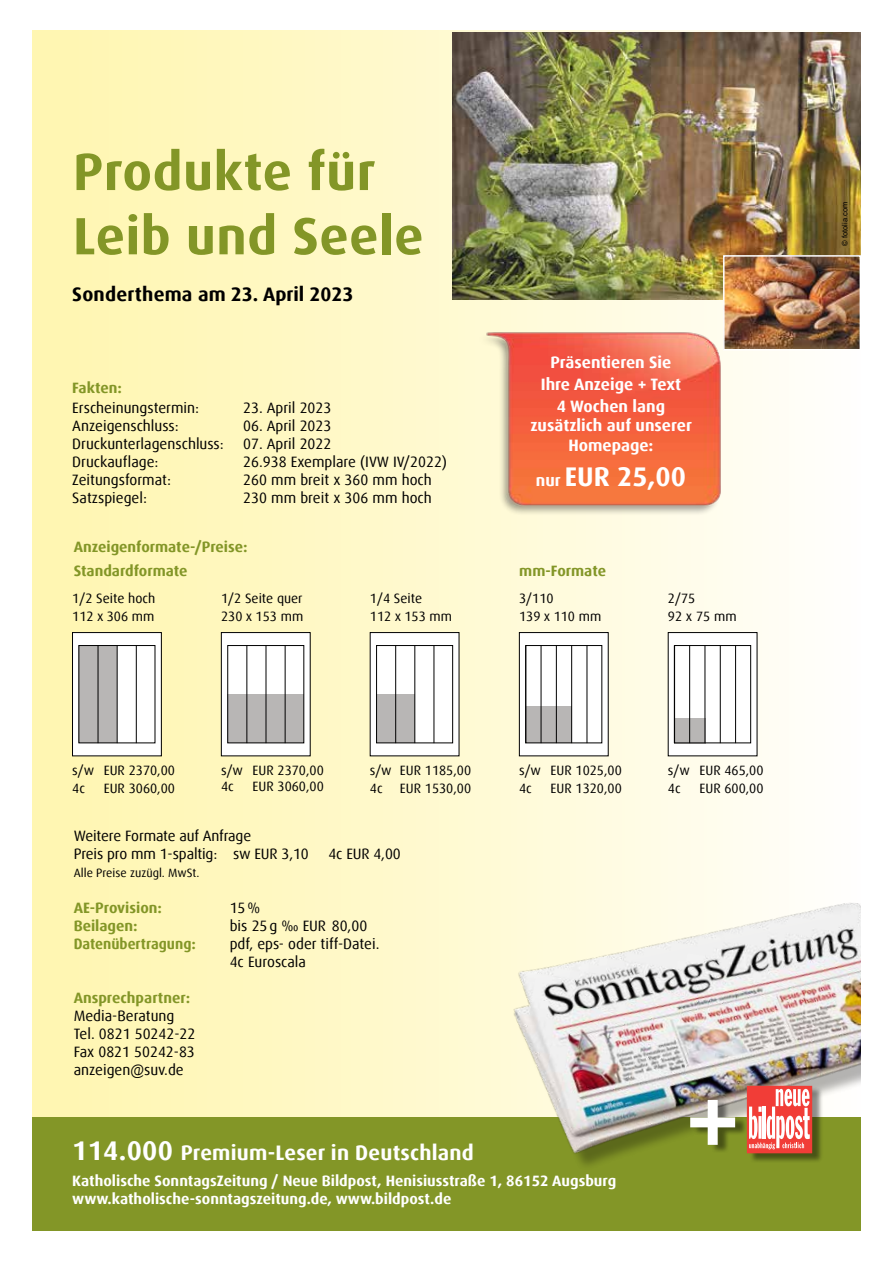
<style>
.page{position:relative;width:893px;height:1263px;background:#fff}
.page>*{position:absolute;margin:0;border:0;box-sizing:border-box;transform-origin:0 0}
.t1{font:700 52.5px/64.2px "Dax Offc Pro";letter-spacing:.01em;color:#839627}
.t2{font:700 27px "Dax Offc Pro";color:#fff}
.t3{font:700 21px "Dax Offc Pro";letter-spacing:.01em;color:#fff}
.t4{font:700 19.5px "Dax Offc Pro";letter-spacing:.01em;color:#000}
.t5{font:700 16.5px/21.9px "Dax Offc Pro";color:#fff;text-align:center}
.t6{font:15px/18px "Dax Offc Pro";color:#000}
.t7{font:700 15px/18px "Dax Offc Pro";color:#fff}
.t8{font:700 15px/24.3px "Dax Offc Pro";color:#839627}
.t9{font:700 15px "Dax Offc Pro";color:#839627;scale:.95 1}
.t10{font:13.5px/18px "Dax Offc Pro";color:#000}
.t11{font:12px "Dax Offc Pro";color:#000}
.t12{font:7.5px "Arial";color:#000}
.s1{font-size:16.5px}
.s2{font-size:27px}
</style>
<div class="page">
<div style="left:30px;top:26px;width:833px;height:1161px;background:linear-gradient(to right,#fff5ac,#fefdfa)"></div>
<div style="left:30px;top:1118px;width:840px;height:124px;background:#839627"></div>
<img style="left:489px;top:894px;width:372px;height:272px">
<div style="left:73px;top:632px;width:88px;height:124px;background:#fff"></div>
<div style="left:72px;top:632px;width:90px;height:124px;border:1px solid #000"></div>
<div style="left:221px;top:632px;width:89px;height:124px;background:#fff"></div>
<div style="left:221px;top:632px;width:89px;height:124px;border:1px solid #000"></div>
<div style="left:370px;top:632px;width:89px;height:124px;background:#fff"></div>
<div style="left:79px;top:645px;width:38px;height:98px;background:#b8b6b5"></div>
<div style="left:228px;top:694px;width:76px;height:49px;background:#b8b6b5"></div>
<div style="left:376px;top:694px;width:38px;height:49px;background:#b8b6b5"></div>
<hr style="left:247px;top:645px;width:1px;height:98px;background:#000">
<hr style="left:266px;top:645px;width:1px;height:98px;background:#000">
<hr style="left:285px;top:645px;width:1px;height:98px;background:#000">
<div style="left:668px;top:632px;width:89px;height:124px;background:#fff"></div>
<div style="left:675px;top:719px;width:31px;height:25px;background:#b8b6b5"></div>
<div style="left:519px;top:632px;width:89px;height:124px;background:#fff"></div>
<div style="left:519px;top:632px;width:89px;height:124px;border:1px solid #000"></div>
<div style="left:526px;top:706px;width:46px;height:37px;background:#b8b6b5"></div>
<div style="left:674px;top:645px;width:77px;height:98px;border:1px solid #000"></div>
<hr style="left:689px;top:645px;width:1px;height:98px;background:#000">
<hr style="left:705px;top:645px;width:1px;height:98px;background:#000">
<hr style="left:720px;top:645px;width:1px;height:98px;background:#000">
<hr style="left:735px;top:645px;width:1px;height:98px;background:#000">
<hr style="left:525px;top:645px;width:1px;height:98px;background:#000">
<hr style="left:541px;top:645px;width:1px;height:98px;background:#000">
<hr style="left:556px;top:645px;width:1px;height:98px;background:#000">
<hr style="left:571px;top:645px;width:1px;height:98px;background:#000">
<hr style="left:587px;top:645px;width:1px;height:98px;background:#000">
<hr style="left:98px;top:645px;width:1px;height:98px;background:#000">
<hr style="left:117px;top:645px;width:1px;height:98px;background:#000">
<hr style="left:136px;top:645px;width:1px;height:98px;background:#000">
<div style="left:227px;top:645px;width:77px;height:98px;border:1px solid #000"></div>
<hr style="left:395px;top:645px;width:1px;height:98px;background:#000">
<hr style="left:415px;top:645px;width:1px;height:98px;background:#000">
<hr style="left:434px;top:645px;width:1px;height:98px;background:#000">
<div style="left:376px;top:645px;width:77px;height:98px;border:1px solid #000"></div>
<img style="left:452px;top:32px;width:409px;height:267px">
<img style="left:726px;top:258px;width:132px;height:89px">
<div style="left:723px;top:255px;width:138px;height:95px;border:2px solid #fff"></div>
<div style="left:749px;top:1086px;width:74px;height:77px;background:#000;opacity:.45"></div>
<div style="left:747px;top:1086px;width:65px;height:66px;background:#f13d37"></div>
<svg style="left:749px;top:1089px;width:61px;height:60px"></svg>
<div style="left:747px;top:1086px;width:65px;height:67px;border:1px solid #f13d37"></div>
<div style="left:693px;top:1099px;width:54px;height:54px;background:#000;opacity:.45"></div>
<svg style="left:690px;top:1100px;width:45px;height:45px"></svg>
<img style="left:480px;top:313px;width:267px;height:220px">
<div style="left:0;top:1231px;width:893px;height:32px;background:#fff"></div>
<div style="left:0;top:0;width:32px;height:1263px;background:#fff"></div>
<div style="left:0;top:0;width:893px;height:30px;background:#fff"></div>
<div style="left:861px;top:0;width:32px;height:1263px;background:#fff"></div>
<h1 class="t1" style="left:73px;top:140px;width:352px">Produkte für<br>Leib und Seele</h1>
<h3 class="t4" style="left:72px;top:282px;width:283px">Sonderthema am 23. April 2023</h3>
<p class="t8" style="left:72px;top:375px;width:51px">Fakten:</p>
<p class="t6" style="left:72px;top:399px;width:128px">Erscheinungstermin:</p>
<p class="t6" style="left:243px;top:399px;width:90px">23. April 2023</p>
<p class="t6" style="left:72px;top:417px;width:108px">Anzeigenschluss:</p>
<p class="t6" style="left:243px;top:417px;width:90px">06. April 2023</p>
<p class="t6" style="left:72px;top:435px;width:153px">Druckunterlagenschluss:</p>
<p class="t6" style="left:243px;top:435px;width:90px">07. April 2022</p>
<p class="t6" style="left:72px;top:453px;width:88px">Druckauflage:</p>
<p class="t6" style="left:243px;top:453px;width:205px">26.938 Exemplare (IVW IV/2022)</p>
<p class="t6" style="left:72px;top:471px;width:100px">Zeitungsformat:</p>
<p class="t6" style="left:243px;top:471px;width:190px">260 mm breit x 360 mm hoch</p>
<p class="t6" style="left:72px;top:489px;width:76px">Satzspiegel:</p>
<p class="t6" style="left:243px;top:489px;width:190px">230 mm breit x 306 mm hoch</p>
<p class="t8" style="left:74px;top:535px;width:175px">Anzeigenformate-/Preise:<br>Standardformate</p>
<p class="t10" style="left:72px;top:589px;width:85px">1/2 Seite hoch<br>112 x 306 mm</p>
<p class="t10" style="left:221px;top:589px;width:84px">1/2 Seite quer<br>230 x 153 mm</p>
<p class="t10" style="left:370px;top:589px;width:84px">1/4 Seite<br>112 x 153 mm</p>
<p class="t5" style="left:541px;top:351px;width:142px">Präsentieren Sie<br>Ihre Anzeige + Text<br>4 Wochen lang</p>
<p class="t5" style="left:530px;top:416px;width:163px;line-height:19.8px">zusätzlich auf unserer<br>Homepage:</p>
<h2 class="t2" style="left:536px;top:459px;width:152px"><span class="s1">nur</span> EUR 25,00</h2>
<p class="t8" style="left:519px;top:559px;width:88px">mm-Formate</p>
<p class="t10" style="left:519px;top:589px;width:84px">3/110<br>139 x 110 mm</p>
<p class="t10" style="left:668px;top:589px;width:70px">2/75<br>92 x 75 mm</p>
<p class="t10" style="left:72px;top:761px;width:104px">s/w EUR 2370,00<br>4c</p>
<p class="t10" style="left:104px;top:779px;width:73px">EUR 3060,00</p>
<p class="t10" style="left:221px;top:762px;width:104px;line-height:16.2px">s/w EUR 2370,00<br>4c</p>
<p class="t10" style="left:253px;top:777px;width:73px">EUR 3060,00</p>
<p class="t10" style="left:370px;top:761px;width:103px">s/w EUR 1185,00<br>4c</p>
<p class="t10" style="left:400px;top:779px;width:73px">EUR 1530,00</p>
<p class="t6" style="left:74px;top:827px;width:237px">Weitere Formate auf Anfrage<br>Preis pro mm 1-spaltig: sw EUR 3,10</p>
<p class="t6" style="left:329px;top:845px;width:74px">4c EUR 4,00</p>
<p class="t11" style="left:74px;top:865px;width:127px">Alle Preise zuzügl. MwSt.</p>
<p class="t8" style="left:74px;top:896px;width:90px">AE-Provision:</p>
<p class="t6" style="left:230px;top:899px;width:32px">15%</p>
<p class="t8" style="left:74px;top:914px;width:65px">Beilagen:</p>
<p class="t6" style="left:230px;top:917px;width:139px">bis 25g ‰ EUR 80,00</p>
<p class="t9" style="left:74px;top:934px;width:130px">Datenübertragung:</p>
<p class="t6" style="left:230px;top:935px;width:151px">pdf, eps- oder tiff-Datei.<br>4c Euroscala</p>
<p class="t8" style="left:74px;top:986px;width:118px">Ansprechpartner:</p>
<p class="t6" style="left:74px;top:1007px;width:123px">Media-Beratung<br>Tel. 0821 50242-22<br>Fax 0821 50242-83 anzeigen@suv.de</p>
<p class="t10" style="left:519px;top:761px;width:104px">s/w EUR 1025,00<br>4c</p>
<p class="t10" style="left:551px;top:779px;width:73px">EUR 1320,00</p>
<p class="t10" style="left:668px;top:761px;width:97px">s/w EUR 465,00<br>4c</p>
<p class="t10" style="left:699px;top:779px;width:66px">EUR 600,00</p>
<h3 class="t3" style="left:72px;top:1139px;width:403px"><span class="s2">114.000</span> Premium-Leser in Deutschland</h3>
<p class="t7" style="left:72px;top:1172px;width:545px">Katholische SonntagsZeitung / Neue Bildpost, Henisiusstraße 1, 86152 Augsburg www.katholische-sonntagszeitung.de, www.bildpost.de</p>
<p class="t12" style="left:840px;top:246px;width:45px;rotate:-90deg">© fotolia.com</p>
</div>
